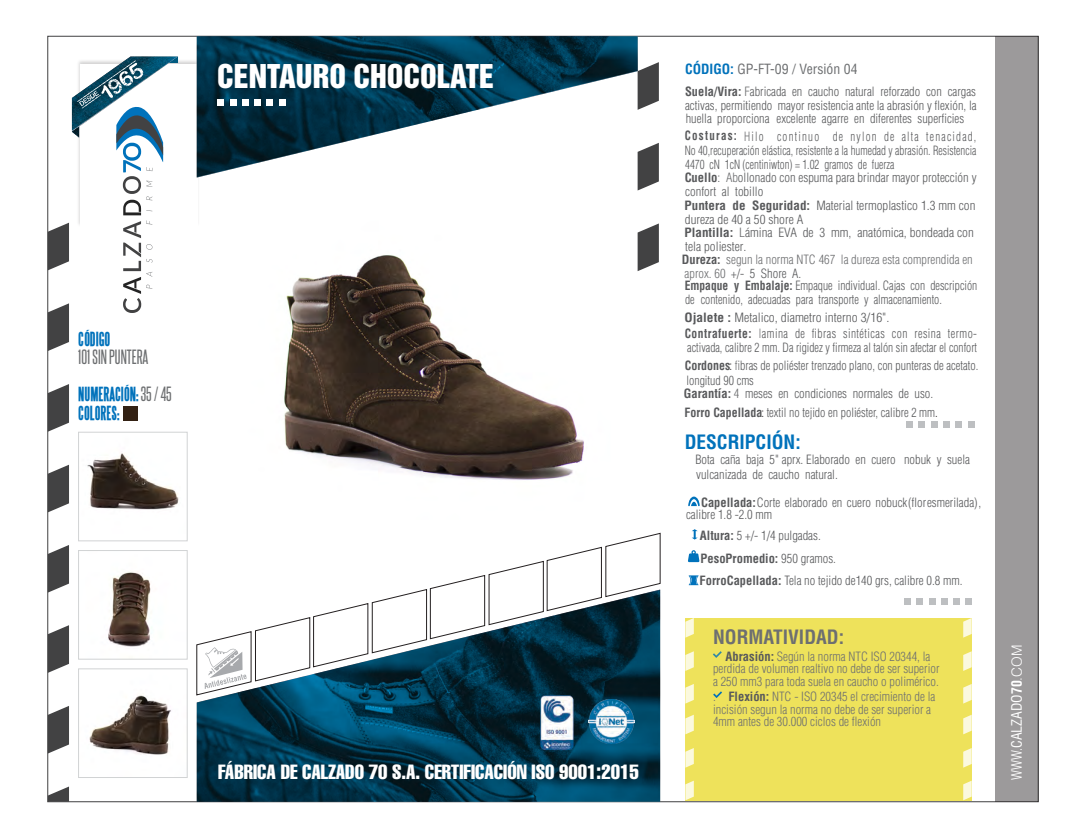
<style>
.page{position:relative;width:1086px;height:838px;background:#fff}
.page>*{position:absolute;margin:0;border:0;box-sizing:border-box;transform-origin:0 0}
.t1{font:30px "Helvetica Inserat LT Std";color:#fff}
.t2{font:20.25px "Helvetica LT Std Comp";color:#fff}
.t3{font:700 condensed 19.25px "Helvetica LT Std";color:#6d6f71}
.t4{font:700 condensed 19.25px "Helvetica LT Std";color:#0072bb}
.t5{font:700 17.5px "Steelfish";color:#0072bb}
.t6{font:17.5px "Steelfish Rg";color:#6d6f71}
.t7{font:condensed 14px "Helvetica LT Std";color:#fff}
.t8{font:condensed 13.75px "Helvetica LT Std";color:#6d6f71}
.t9{font:300 condensed 12.5px/22.6px "Helvetica LT Std";color:#58595b}
.t10{font:300 condensed 12.5px/13.9px "Helvetica LT Std";color:#58595b;scale:.88 1}
.t11{font:300 condensed 12.5px/12.4px "Helvetica LT Std";color:#6d6f71;text-align:center}
.t12{font:300 condensed 12.5px/15.5px "Helvetica LT Std";color:#58595b;scale:.95 1}
.t13{font:300 condensed 12.5px/13.9px "Helvetica LT Std";color:#58595b;scale:.92 1}
.t14{font:300 condensed 12.5px/13.9px "Helvetica LT Std";color:#58595b;scale:.93 1}
.t15{font:300 condensed 12.5px/13.9px "Helvetica LT Std";color:#6d6e70}
.t16{font:300 condensed 12.5px "Helvetica LT Std";color:#58595b;scale:1.07 1}
.t17{font:300 condensed 12.5px "Helvetica LT Std";color:#58595b;scale:1.05 1}
.t18{font:300 condensed 12.5px "Helvetica LT Std";color:#6d6e70;scale:1.05 1}
.s1{font-weight:700;color:#0072bb}
.s2{color:#6d6e70}
.s3{font-weight:700}
.s4{font-weight:700;color:#58595b}
.s5{color:#58595b}
.s6{font-family:"Steelfish Rg";font-weight:400;color:#6d6f71}
.s7{color:#231f20}
.s8{font-weight:300}
.s9{font-weight:300;font-stretch:normal}
</style>
<div class="page">
<div style="left:47px;top:36px;width:991px;height:766px;background:#fff;border:1px solid #404041"></div>
<img style="left:89px;top:695px;width:82px;height:60px">
<div style="left:78px;top:668px;width:109px;height:109px;border:1px solid #d1d3d4"></div>
<img style="left:108px;top:572px;width:43px;height:75px">
<div style="left:78px;top:550px;width:109px;height:109px;border:1px solid #d1d3d4"></div>
<img style="left:284px;top:255px;width:300px;height:225px">
<img style="left:125px;top:57px;width:53px;height:10px">
<svg style="left:169px;top:57px;width:9px;height:6px"></svg>
<img style="left:197px;top:695px;width:463px;height:106px">
<img style="left:197px;top:36px;width:440px;height:141px">
<svg style="left:48px;top:384px;width:21px;height:47px"></svg>
<svg style="left:48px;top:464px;width:21px;height:48px"></svg>
<svg style="left:48px;top:545px;width:21px;height:47px"></svg>
<svg style="left:48px;top:625px;width:21px;height:47px"></svg>
<svg style="left:48px;top:705px;width:21px;height:48px"></svg>
<svg style="left:48px;top:786px;width:21px;height:15px"></svg>
<svg style="left:637px;top:62px;width:22px;height:48px"></svg>
<svg style="left:637px;top:143px;width:22px;height:47px"></svg>
<svg style="left:637px;top:223px;width:22px;height:48px"></svg>
<svg style="left:218px;top:100px;width:6px;height:6px"></svg>
<svg style="left:230px;top:100px;width:6px;height:6px"></svg>
<svg style="left:242px;top:100px;width:6px;height:6px"></svg>
<div style="left:254px;top:100px;width:7px;height:6px;background:#fff"></div>
<svg style="left:267px;top:100px;width:6px;height:6px"></svg>
<svg style="left:279px;top:100px;width:6px;height:6px"></svg>
<svg style="left:48px;top:60px;width:115px;height:291px"></svg>
<img style="left:87px;top:453px;width:92px;height:57px">
<div style="left:78px;top:432px;width:109px;height:109px;border:1px solid #d1d3d4"></div>
<div style="left:123px;top:406px;width:15px;height:15px;background:#332113"></div>
<img style="left:589px;top:699px;width:45px;height:44px">
<img style="left:540px;top:695px;width:33px;height:55px">
<svg style="left:904px;top:598px;width:6px;height:6px"></svg>
<svg style="left:916px;top:598px;width:6px;height:6px"></svg>
<svg style="left:929px;top:598px;width:6px;height:6px"></svg>
<svg style="left:941px;top:598px;width:6px;height:6px"></svg>
<svg style="left:953px;top:598px;width:6px;height:6px"></svg>
<div style="left:965px;top:598px;width:7px;height:6px;background:#bdbfc1"></div>
<svg style="left:688px;top:550px;width:11px;height:12px"></svg>
<svg style="left:692px;top:529px;width:5px;height:10px"></svg>
<svg style="left:688px;top:496px;width:11px;height:10px"></svg>
<svg style="left:688px;top:575px;width:10px;height:10px"></svg>
<div style="left:685px;top:618px;width:286px;height:182px;background:#eee25b"></div>
<svg style="left:685px;top:618px;width:9px;height:19px"></svg>
<svg style="left:685px;top:651px;width:9px;height:20px"></svg>
<svg style="left:685px;top:684px;width:9px;height:19px"></svg>
<svg style="left:685px;top:714px;width:9px;height:20px"></svg>
<svg style="left:685px;top:748px;width:9px;height:19px"></svg>
<svg style="left:685px;top:780px;width:9px;height:20px"></svg>
<svg style="left:963px;top:618px;width:8px;height:19px"></svg>
<svg style="left:963px;top:651px;width:8px;height:20px"></svg>
<svg style="left:963px;top:684px;width:8px;height:19px"></svg>
<svg style="left:963px;top:715px;width:8px;height:19px"></svg>
<svg style="left:963px;top:748px;width:8px;height:19px"></svg>
<svg style="left:963px;top:781px;width:8px;height:19px"></svg>
<svg style="left:713px;top:651px;width:8px;height:7px"></svg>
<svg style="left:713px;top:691px;width:9px;height:7px"></svg>
<svg style="left:906px;top:421px;width:6px;height:6px"></svg>
<div style="left:918px;top:421px;width:7px;height:6px;background:#bdbfc1"></div>
<svg style="left:931px;top:421px;width:6px;height:6px"></svg>
<svg style="left:943px;top:421px;width:6px;height:6px"></svg>
<svg style="left:955px;top:421px;width:6px;height:6px"></svg>
<svg style="left:968px;top:421px;width:6px;height:6px"></svg>
<div style="left:994px;top:36px;width:44px;height:765px;background:#9c9a9b"></div>
<svg style="left:196px;top:533px;width:464px;height:162px"></svg>
<h1 class="t1" style="left:217px;top:64px;width:279px">CENTAURO CHOCOLATE</h1>
<p class="t8" style="left:685px;top:64px;width:174px"><span class="s1">CÓDIGO:</span> <span class="s2">GP-FT-</span>09 / Versión 04</p>
<p class="t9" style="left:685px;top:82px;width:292px"><span class="s3">Suela/Vira:</span> abricada en caucho natural reforzado con cargas</p>
<p class="t15" style="left:744px;top:87px;width:7px">F</p>
<p class="t9" style="left:685px;top:100px;width:293px;line-height:13.8px">activas, permitiendo mayor resistencia ante la abrasión y flexión, la huella proporciona excelente agarre en diferentes superficies</p>
<p class="t10" style="left:684px;top:131px;width:333px"><span class="s3">Costuras:</span> <span class="s2">H</span>ilo continuo de nylon de alta tenacidad, No 40,recuperación elástica, resistente a la humedad y abrasión. Resistencia 4470 cN 1cN (centiniwton) = 1.02 gramos de fuerza<br><span class="s3">Cuello</span>: <span class="s2">Ab</span>ollonado con espuma para brindar mayor protección y confort al tobillo<br><span class="s3">Puntera de Seguridad:</span> Material termoplastico 1.3 mm con dureza de 40 a 50 shore A<br><span class="s3">Plantilla:</span> ámina EVA de 3 mm, anatómica, bondeada con</p>
<p class="t18" style="left:739px;top:228px;width:7px">L</p>
<p class="t17" style="left:685px;top:242px;width:60px">tela poliester.</p>
<p class="t15" style="left:682px;top:254px;width:292px"><span class="s4">Dureza:</span> segun la norma NTC 467 la dureza esta comprendida en aprox. 60 <span class="s5">+/- 5 Shore A.</span></p>
<p class="t14" style="left:684px;top:280px;width:316px"><span class="s3">Empaque y Embalaje:</span> Empaque individual. Cajas con descripción de contenido, adecuadas para transporte y almacenamiento.</p>
<p class="t16" style="left:684px;top:312px;width:193px"><span class="s3">Ojalete :</span> Metalico, diametro interno 3/16".</p>
<h3 class="t5" style="left:78px;top:331px;width:34px">CÓDIGO</h3>
<h3 class="t6" style="left:78px;top:349px;width:72px">101 SIN PUNTERA</h3>
<h3 class="t5" style="left:78px;top:386px;width:95px">NUMERACIÓN: <span class="s6">35 / 45</span></h3>
<p class="t13" style="left:684px;top:328px;width:319px"><span class="s3">Contrafuerte:</span> <span class="s2">l</span>amina de fibras sintéticas con resina termo&shy;activada, calibre 2 mm. Da rigidez y firmeza al talón sin afectar el confort</p>
<p class="t12" style="left:684px;top:359px;width:310px"><span class="s3">Cordones</span><span class="s7">:</span> <span class="s2">fi</span>bras de poliéster trenzado plano, con punteras de acetato. longitud 90 cms</p>
<p class="t9" style="left:684px;top:384px;width:251px"><span class="s3">Garantía:</span> meses en condiciones normales de uso.</p>
<p class="t15" style="left:734px;top:388px;width:7px">4</p>
<h3 class="t5" style="left:78px;top:406px;width:43px">COLORES:</h3>
<p class="t12" style="left:684px;top:406px;width:268px"><span class="s3">Forro Capellada</span><span class="s7">:</span> textil no tejido en poliéster, calibre 2 mm<span class="s7">.</span></p>
<h3 class="t4" style="left:684px;top:435px;width:117px">DESCRIPCIÓN:</h3>
<p class="t9" style="left:695px;top:453px;width:276px;line-height:15.1px">Bota caña baja 5" aprx. Elaborado en cuero nobuk y suela vulcanizada de caucho natural.</p>
<p class="t9" style="left:686px;top:498px;width:297px;line-height:12.4px;text-indent:15px"><span class="s3">Capellada:</span> Corte elaborado en cuero nobuck (flor esmerilada) , calibre 1.8 - 2.0 mm</p>
<p class="t9" style="left:699px;top:525px;width:264px"><span class="s3">Altura:</span> 5 +/- 1/4 pulgadas.<br><span class="s3">Peso Promedio:</span> 950 gramos.<br><span class="s3">Forro Capellada:</span> Tela no tejido de 140 grs, calibre 0.8 mm.</p>
<h2 class="t2" style="left:218px;top:764px;width:422px">FÁBRICA DE CALZADO 70 S.A. CERTIFICACIÓN ISO 9001:2015</h2>
<h3 class="t3" style="left:713px;top:629px;width:132px">NORMATIVIDAD:</h3>
<p class="t11" style="left:713px;top:652px;width:228px"><span class="s4">Abrasión:</span> Según la norma NTC ISO 20344, la perdida de volumen realtivo no debe de ser superior a 250 mm3 para toda suela en caucho o polimérico.</p>
<p class="t11" style="left:713px;top:692px;width:4px">.</p>
<p class="t11" style="left:713px;top:692px;width:224px;text-align:left;text-indent:15px"><span class="s4">Flexión:</span> NTC - ISO 20345 el crecimiento de la incisión segun la norma no debe de ser superior a<br>4mm antes de 30.000 ciclos de flexión</p>
<p class="t7" style="left:1011px;top:779px;width:137px;rotate:-90deg"><span class="s8">WWW.</span>CALZADO<span class="s3">70</span><span class="s9">.COM</span></p>
</div>
